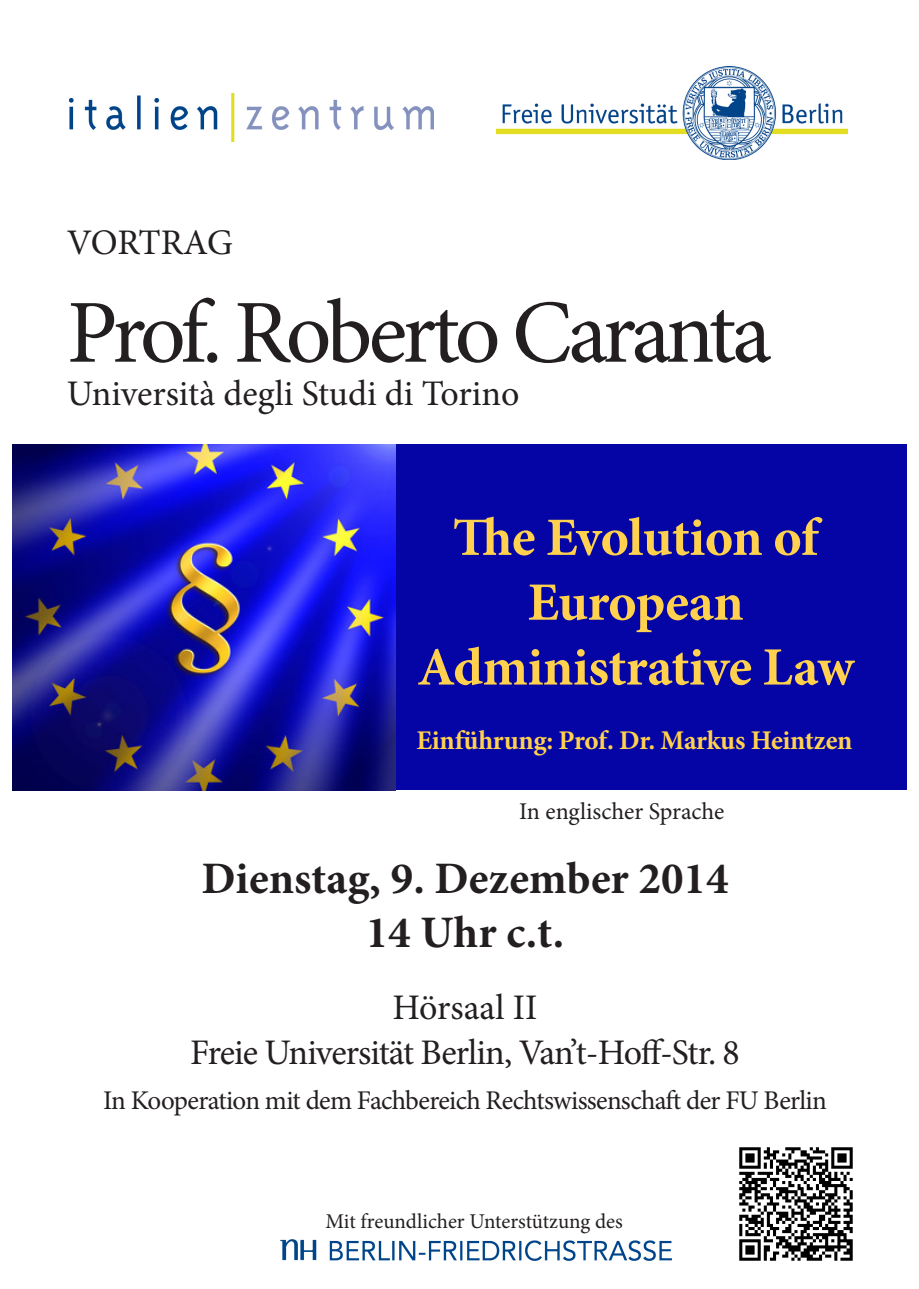
<style>
.page{position:relative;width:919px;height:1289px;background:#fff}
.page>*{position:absolute;margin:0;border:0;box-sizing:border-box;transform-origin:0 0}
.t1{font:90px "Minion Pro";letter-spacing:-.055em;color:#231f20}
.t2{font:700 54px/64.8px "Minion Pro";letter-spacing:-.015em;color:#ffd14f;text-align:center}
.t3{font:700 45px/54px "Minion Pro";color:#231f20;text-align:center}
.t4{font:36px/45px "Minion Pro";letter-spacing:-.015em;color:#231f20;text-align:center}
.t5{font:27px "Minion Pro";letter-spacing:-.025em;color:#231f20}
.t6{font:700 27px "Minion Pro";letter-spacing:-.01em;color:#ffd14f}
.t7{font:24px "Minion Pro";letter-spacing:-.005em;color:#231f20}
.t8{font:21px "Minion Pro";letter-spacing:-.005em;color:#231f20}
</style>
<div class="page">
<img style="left:496px;top:67px;width:351px;height:92px">
<div style="left:13px;top:444px;width:893px;height:346px;background:#0505a5"></div>
<img style="left:70px;top:94px;width:364px;height:48px">
<img style="left:13px;top:444px;width:382px;height:346px">
<img style="left:280px;top:1239px;width:392px;height:22px">
<img style="left:739px;top:1147px;width:114px;height:114px">
<p class="t4" style="left:67px;top:220px;width:168px">VORTRAG</p>
<h1 class="t1" style="left:67px;top:273px;width:706px">Prof. Roberto Caranta</h1>
<p class="t4" style="left:67px;top:371px;width:454px">Università degli Studi di Torino</p>
<h2 class="t2" style="left:417px;top:504px;width:438px">The Evolution of<br>European<br>Administrative Law</h2>
<p class="t6" style="left:416px;top:721px;width:437px">Einführung: Prof. Dr. Markus Heintzen</p>
<p class="t7" style="left:519px;top:795px;width:207px">In englischer Sprache</p>
<p class="t3" style="left:201px;top:850px;width:528px">Dienstag, 9. Dezember 2014<br>14 Uhr c.t.</p>
<p class="t4" style="left:190px;top:985px;width:551px">Hörsaal II<br>Freie Universität Berlin, Van’t-Hoff-Str. 8</p>
<p class="t5" style="left:103px;top:1082px;width:725px">In Kooperation mit dem Fachbereich Rechtswissenschaft der FU Berlin</p>
<p class="t8" style="left:325px;top:1207px;width:299px">Mit freundlicher Unterstützung des</p>
</div>
